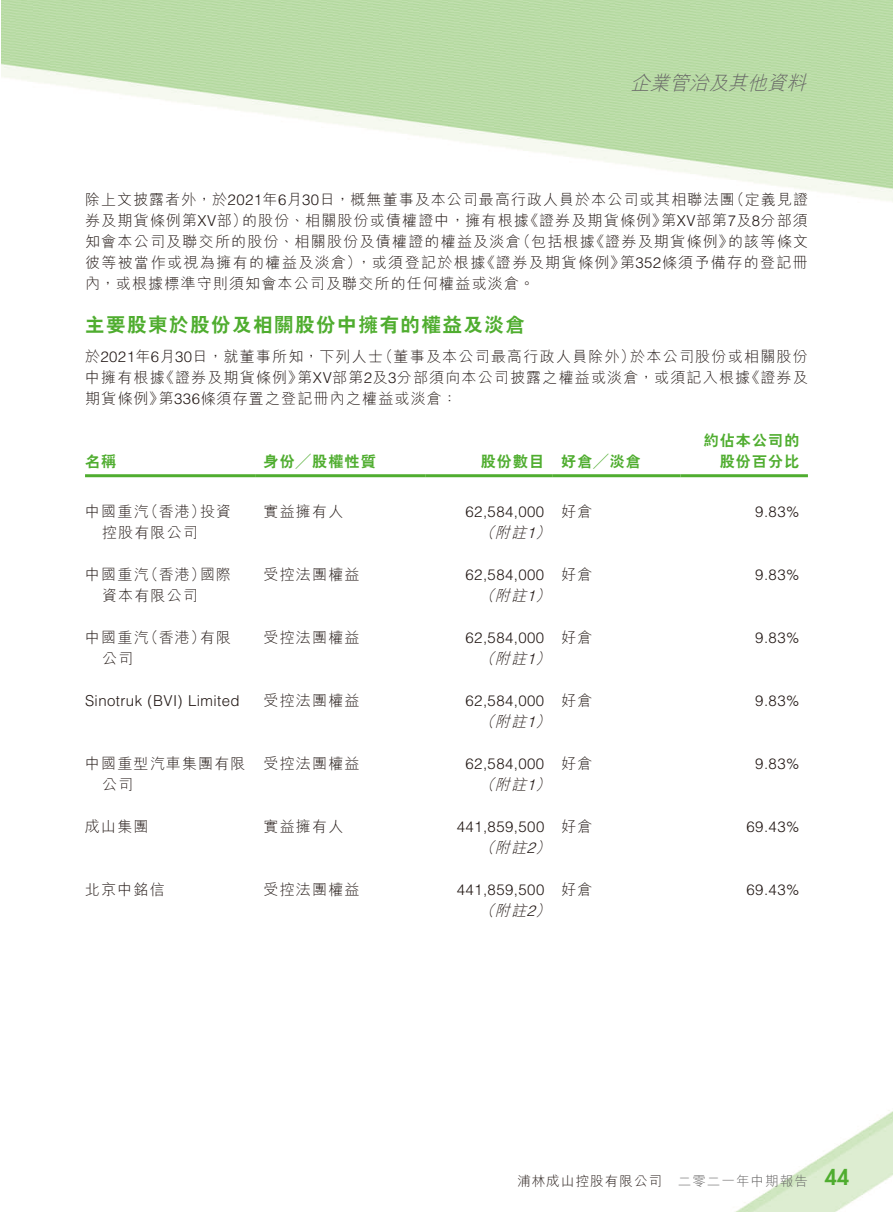
<style>
.page{position:relative;width:893px;height:1212px;background:#fff}
.page>*{position:absolute;margin:0;border:0;box-sizing:border-box;transform-origin:0 0}
.t1{font:800 21px "Futura Std";color:#4fad2f}
.t2{font:800 19.5px "C Hei 2 HK";letter-spacing:.08em;color:#4fad2f}
.t3{font:italic 300 19.5px "M Hei HK";color:#666565}
.t4{font:300 15px/21px "M Hei HK";letter-spacing:.08em;color:#231916}
.t5{font:300 15px "Helvetica LT Std";letter-spacing:.03em;color:#231916}
.t6{font:italic 300 15px "M Hei HK";color:#231916}
.t7{font:800 15px/21px "C Hei 2 HK";letter-spacing:.08em;color:#4fad2f;text-align:right}
.t8{font:300 13.5px "M Hei HK";letter-spacing:.08em;color:#231916}
.t9{font:300 13.5px "M Hei HK";letter-spacing:.08em;color:#666565}
.s1{font-family:"Helvetica LT Std"}
</style>
<div class="page">
<img style="left:1px;top:0;width:892px;height:1212px">
<hr style="left:85px;top:474px;width:170px;height:3px;background:#4fad2f">
<hr style="left:255px;top:474px;width:170px;height:3px;background:#4fad2f">
<hr style="left:425px;top:474px;width:128px;height:3px;background:#4fad2f">
<hr style="left:553px;top:474px;width:127px;height:3px;background:#4fad2f">
<hr style="left:680px;top:474px;width:128px;height:3px;background:#4fad2f">
<h2 class="t3" style="left:630px;top:73px;width:182px">企業管治及其他資料</h2>
<p class="t4" style="left:661px;top:189px;width:148px;text-indent:-576px">除上文披露者外，於<span class="s1">2021</span>年 月<span class="s1">6 30</span>日，概無董事及本公司最高行政人員於本公司或其相聯法團<br>第<span class="s1">XV</span>部第 及<span class="s1">7 8</span>分部須</p>
<p class="t4" style="left:729px;top:189px;width:80px">（定義見證</p>
<p class="t4" style="left:242px;top:210px;width:288px">的股份、相關股份或債權證中，擁有根據</p>
<p class="t4" style="left:85px;top:210px;width:164px">券及期貨條例第<span class="s1">XV</span>部）</p>
<p class="t4" style="left:524px;top:210px;width:144px">《證券及期貨條例》</p>
<p class="t4" style="left:516px;top:231px;width:81px">（包括根據</p>
<p class="t4" style="left:85px;top:231px;width:437px">知會本公司及聯交所的股份、相關股份及債權證的權益及淡倉</p>
<p class="t4" style="left:590px;top:231px;width:145px">《證券及期貨條例》</p>
<p class="t4" style="left:728px;top:231px;width:81px">的該等條文</p>
<p class="t4" style="left:85px;top:252px;width:451px">彼等被當作或視為擁有的權益及淡倉）<br>內，或根據標準守則須知會本公司及聯交所的任何權益或淡倉。</p>
<h2 class="t2" style="left:85px;top:315px;width:441px">主要股東於股份及相關股份中擁有的權益及淡倉</h2>
<p class="t4" style="left:620px;top:252px;width:189px">第<span class="s1">352</span>條須予備存的登記冊</p>
<p class="t4" style="left:480px;top:252px;width:146px">《證券及期貨條例》</p>
<p class="t4" style="left:356px;top:252px;width:130px">，或須登記於根據</p>
<p class="t4" style="left:378px;top:346px;width:259px">（董事及本公司最高行政人員除外）</p>
<p class="t4" style="left:85px;top:346px;width:300px">於<span class="s1">2021</span>年 月<span class="s1">6 30</span>日，就董事所知，下列人士</p>
<p class="t4" style="left:630px;top:346px;width:179px">於本公司股份或相關股份</p>
<p class="t4" style="left:159px;top:367px;width:300px;text-indent:-74px">中擁有根據<br>第<span class="s1">336</span>條須存置之登記冊內之權益或淡倉：</p>
<p class="t4" style="left:297px;top:367px;width:454px">第<span class="s1">XV</span>部第 及<span class="s1">2 3</span>分部須向本公司披露之權益或淡倉，或須記入根據</p>
<p class="t4" style="left:160px;top:367px;width:144px">《證券及期貨條例》</p>
<p class="t4" style="left:745px;top:367px;width:64px">《證券及</p>
<p class="t4" style="left:85px;top:388px;width:80px">期貨條例》</p>
<p class="t7" style="left:85px;top:451px;width:33px">名稱</p>
<p class="t7" style="left:264px;top:451px;width:114px">身份╱股權性質</p>
<p class="t7" style="left:481px;top:451px;width:65px">股份數目</p>
<p class="t4" style="left:264px;top:501px;width:81px">實益擁有人</p>
<p class="t4" style="left:143px;top:501px;width:64px">（香港）</p>
<p class="t4" style="left:200px;top:501px;width:33px">投資</p>
<p class="t4" style="left:102px;top:501px;width:97px;text-indent:-17px">中國重汽<br>控股有限公司</p>
<p class="t5" style="left:465px;top:503px;width:80px">62,584,000</p>
<p class="t6" style="left:479px;top:525px;width:20px">（</p>
<p class="t6" style="left:526px;top:525px;width:29px">(<span class="s1">1</span></p>
<p class="t6" style="left:495px;top:525px;width:37px">附註</p>
<p class="t4" style="left:143px;top:564px;width:64px">（香港）</p>
<p class="t4" style="left:264px;top:564px;width:97px">受控法團權益</p>
<p class="t4" style="left:102px;top:564px;width:97px;text-indent:-17px">中國重汽<br>資本有限公司</p>
<p class="t5" style="left:465px;top:566px;width:80px">62,584,000</p>
<p class="t4" style="left:200px;top:564px;width:33px">國際</p>
<p class="t6" style="left:479px;top:588px;width:20px">（</p>
<p class="t6" style="left:526px;top:588px;width:29px">(<span class="s1">1</span></p>
<p class="t6" style="left:495px;top:588px;width:37px">附註</p>
<p class="t4" style="left:143px;top:627px;width:64px">（香港）</p>
<p class="t4" style="left:264px;top:627px;width:97px">受控法團權益</p>
<p class="t4" style="left:200px;top:627px;width:33px">有限</p>
<p class="t4" style="left:85px;top:627px;width:65px;text-align:center">中國重汽公司</p>
<p class="t5" style="left:465px;top:629px;width:80px">62,584,000</p>
<p class="t6" style="left:479px;top:651px;width:20px">（</p>
<p class="t6" style="left:526px;top:651px;width:29px">(<span class="s1">1</span></p>
<p class="t6" style="left:495px;top:651px;width:37px">附註</p>
<p class="t5" style="left:85px;top:692px;width:156px">Sinotruk (BVI) Limited</p>
<p class="t4" style="left:264px;top:690px;width:97px">受控法團權益</p>
<p class="t5" style="left:465px;top:692px;width:80px">62,584,000</p>
<p class="t6" style="left:479px;top:714px;width:20px">（</p>
<p class="t6" style="left:526px;top:714px;width:29px">(<span class="s1">1</span></p>
<p class="t6" style="left:495px;top:714px;width:37px">附註</p>
<p class="t4" style="left:102px;top:753px;width:145px;text-indent:-17px">中國重型汽車集團有限公司</p>
<p class="t5" style="left:465px;top:755px;width:80px">62,584,000</p>
<p class="t4" style="left:264px;top:753px;width:97px">受控法團權益</p>
<p class="t6" style="left:479px;top:777px;width:20px">（</p>
<p class="t6" style="left:526px;top:777px;width:29px">(<span class="s1">1</span></p>
<p class="t6" style="left:495px;top:777px;width:37px">附註</p>
<p class="t4" style="left:85px;top:816px;width:65px">成山集團</p>
<p class="t4" style="left:85px;top:879px;width:81px">北京中銘信</p>
<p class="t4" style="left:264px;top:816px;width:81px">實益擁有人</p>
<p class="t4" style="left:264px;top:879px;width:97px">受控法團權益</p>
<p class="t5" style="left:457px;top:818px;width:89px">441,859,500</p>
<p class="t6" style="left:479px;top:840px;width:20px">（</p>
<p class="t6" style="left:526px;top:840px;width:29px">(<span class="s1">2</span></p>
<p class="t6" style="left:495px;top:840px;width:37px">附註</p>
<p class="t5" style="left:457px;top:881px;width:89px">441,859,500</p>
<p class="t6" style="left:479px;top:903px;width:20px">（</p>
<p class="t6" style="left:526px;top:903px;width:29px">(<span class="s1">2</span></p>
<p class="t6" style="left:495px;top:903px;width:37px">附註</p>
<p class="t7" style="left:561px;top:451px;width:81px">好倉╱淡倉</p>
<p class="t4" style="left:561px;top:501px;width:33px">好倉</p>
<p class="t4" style="left:561px;top:564px;width:33px">好倉</p>
<p class="t4" style="left:561px;top:627px;width:33px">好倉</p>
<p class="t4" style="left:561px;top:690px;width:33px">好倉</p>
<p class="t4" style="left:561px;top:753px;width:33px">好倉</p>
<p class="t4" style="left:561px;top:816px;width:33px">好倉</p>
<p class="t4" style="left:561px;top:879px;width:33px">好倉</p>
<p class="t7" style="left:704px;top:430px;width:97px">約佔本公司的股份百分比</p>
<p class="t5" style="left:755px;top:503px;width:46px">9.83%</p>
<p class="t5" style="left:755px;top:566px;width:46px">9.83%</p>
<p class="t5" style="left:755px;top:629px;width:46px">9.83%</p>
<p class="t5" style="left:755px;top:692px;width:46px">9.83%</p>
<p class="t5" style="left:755px;top:755px;width:46px">9.83%</p>
<p class="t5" style="left:746px;top:818px;width:54px">69.43%</p>
<p class="t5" style="left:746px;top:881px;width:54px">69.43%</p>
<p class="t8" style="left:517px;top:1174px;width:146px">浦林成山控股有限公司</p>
<p class="t9" style="left:678px;top:1174px;width:132px">二零二一年中期報告</p>
<h1 class="t1" style="left:825px;top:1164px;width:26px">44</h1>
</div>
